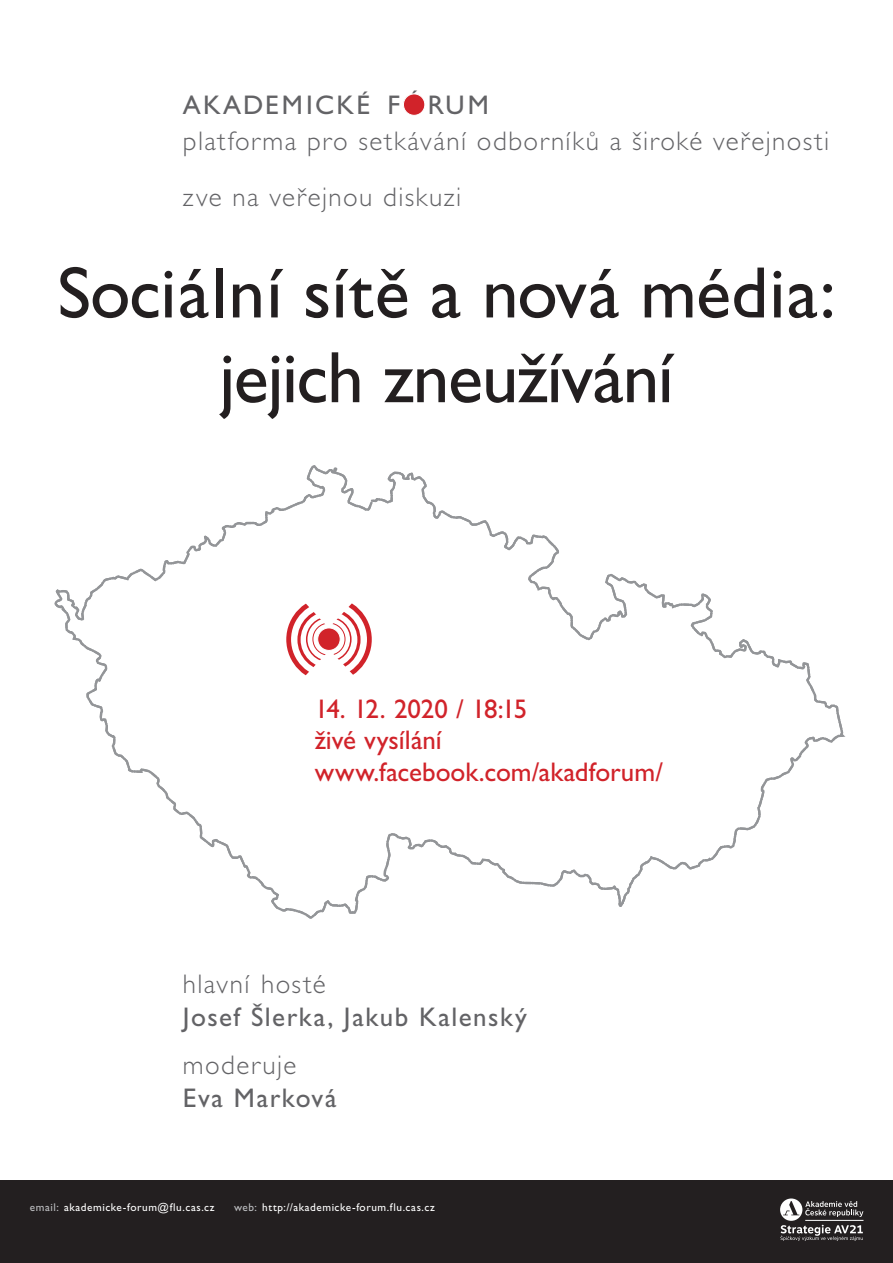
<style>
.page{position:relative;width:893px;height:1263px;background:#fff}
.page>*{position:absolute;margin:0;border:0;box-sizing:border-box;transform-origin:0 0}
.t1{font:73.12px/84.8px "Gill Sans CE";letter-spacing:-.01em;color:#231f20;text-align:center}
.t2{font:300 27px "Gill Sans CE";letter-spacing:.055em;color:#636366}
.t3{font:27px "Gill Sans CE";color:#d1232a}
.t4{font:27px "Gill Sans CE";letter-spacing:.06em;color:#636366}
.t5{font:27px "Gill Sans CE";letter-spacing:-.05em;color:#d1232a}
.t6{font:27px "Gill Sans CE";letter-spacing:.09em;color:#636366}
.titul{font:11.25px "Gill Sans CE";letter-spacing:.05em;color:#fff}
.s1{color:#bcbdc0}
</style>
<div class="page">
<div style="left:0;top:1181px;width:893px;height:82px;background:#231f20"></div>
<svg style="left:780px;top:1198px;width:22px;height:23px"></svg>
<svg style="left:783px;top:1201px;width:16px;height:14px"></svg>
<svg style="left:805px;top:1201px;width:58px;height:16px"></svg>
<hr style="left:805px;top:1220px;width:58px;height:1px;background:#fff">
<svg style="left:780px;top:1225px;width:83px;height:16px"></svg>
<div style="left:403px;top:94px;width:22px;height:21px;background:#d1232a;border-radius:50%"></div>
<div style="left:403px;top:94px;width:22px;height:22px;border:1px solid #fff;border-radius:50%"></div>
<svg style="left:54px;top:465px;width:792px;height:454px"></svg>
<p class="t6" style="left:183px;top:89px;width:307px">AKADEMICKÉ FÓRUM</p>
<p class="t2" style="left:183px;top:125px;width:648px">platforma pro setkávání odborníků a široké veřejnosti</p>
<p class="t2" style="left:183px;top:181px;width:280px">zve na veřejnou diskuzi</p>
<p class="t1" style="left:57px;top:251px;width:780px">Sociální sítě a nová média: jejich zneužívání</p>
<p class="t5" style="left:315px;top:693px;width:214px">14. 12. 2020 / 18:15</p>
<p class="t3" style="left:315px;top:724px;width:129px">živé vysílání</p>
<p class="t3" style="left:315px;top:756px;width:350px">www.facebook.com/akadforum/</p>
<p class="t2" style="left:183px;top:968px;width:144px">hlavní hosté</p>
<p class="t4" style="left:183px;top:1001px;width:346px">Josef Šlerka, Jakub Kalenský</p>
<p class="t2" style="left:183px;top:1049px;width:115px">moderuje</p>
<p class="t4" style="left:183px;top:1082px;width:155px">Eva Marková</p>
<p class="titul" style="left:30px;top:1200px;width:186px"><span class="s1">email:</span> akademicke-forum@flu.cas.cz</p>
<p class="titul" style="left:234px;top:1200px;width:202px"><span class="s1">web:</span> http://akademicke-forum.flu.cas.cz</p>
</div>
